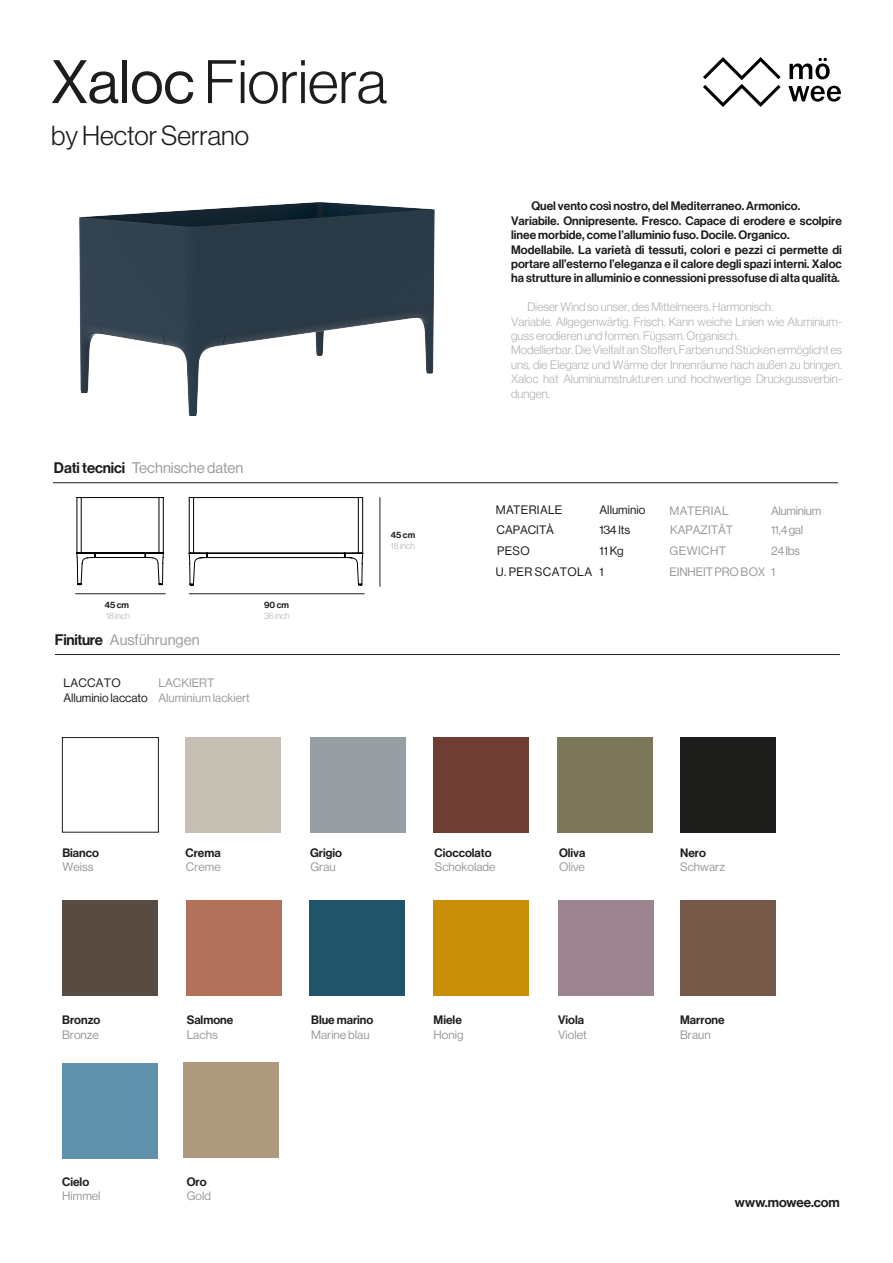
<style>
.page{position:relative;width:893px;height:1263px;background:#fff}
.page>*{position:absolute;margin:0;border:0;box-sizing:border-box;transform-origin:0 0}
.t1{font:300 60px "Neue Haas Display";color:#1d1d1b}
.t2{font:300 27px "Neue Haas Display";color:#1d1d1b}
.t3{font:15px "Neue Haas Display";color:#9c9b9b}
.t4{font:13.5px "Neue Haas Display Mediu";color:#1d1d1b}
.t5{font:300 12px/14.4px "Neue Haas Display";color:#b1b1b1}
.t6{font:12px/14.4px "Neue Haas Display Mediu";color:#1d1d1b}
.t7{font:12px "N Haas Grotesk DS Pro 65 Md";color:#1d1d1b}
.t8{font:12px "N Haas Grotesk DS Pro 55 Rg";color:#9c9b9b}
.t9{font:12px/15px "Neue Haas Display";color:#1d1d1b}
.t10{font:12px/21px "Neue Haas Display";color:#9c9b9b}
.t11{font:12px/21px "Neue Haas Display";letter-spacing:.03em;color:#1d1d1b}
.t12{font:12px "Neue Haas Display";letter-spacing:-.025em;color:#9c9b9b}
.t13{font:12px "Neue Haas Display";letter-spacing:.03em;color:#9c9b9b}
.t14{font:300 9px "Neue Haas Display";letter-spacing:-.01em;color:#b2b2b2}
.t15{font:9px "Neue Haas Display Mediu";color:#1d1d1b}
.s1{font-weight:400}
.s2{font-family:"Neue Haas Display Mediu";color:#1d1d1b}
.s3{color:#9c9b9b}
</style>
<div class="page">
<hr style="left:380px;top:497px;width:1px;height:89px;background:#1d1d1b">
<hr style="left:76px;top:593px;width:89px;height:1px;background:#1d1d1b">
<hr style="left:189px;top:593px;width:175px;height:1px;background:#1d1d1b">
<svg style="left:76px;top:497px;width:88px;height:89px"></svg>
<hr style="left:362px;top:497px;width:1px;height:56px;background:#010101">
<hr style="left:194px;top:497px;width:164px;height:1px;background:#010101">
<hr style="left:358px;top:497px;width:1px;height:56px;background:#010101">
<hr style="left:189px;top:497px;width:1px;height:56px;background:#010101">
<hr style="left:193px;top:497px;width:1px;height:56px;background:#010101">
<svg style="left:189px;top:553px;width:174px;height:33px"></svg>
<img style="left:79px;top:202px;width:356px;height:214px">
<hr style="left:55px;top:654px;width:785px;height:1px;background:#1d1d1b">
<div style="left:62px;top:737px;width:97px;height:95px;border:1px solid #1d1d1b"></div>
<div style="left:186px;top:737px;width:95px;height:96px;background:#c5beb2"></div>
<div style="left:310px;top:737px;width:96px;height:96px;background:#979fa2"></div>
<div style="left:434px;top:737px;width:95px;height:96px;background:#6e3e35"></div>
<div style="left:557px;top:737px;width:95px;height:96px;background:#7d775a"></div>
<div style="left:680px;top:737px;width:96px;height:96px;background:#1d1d1b"></div>
<div style="left:62px;top:900px;width:96px;height:95px;background:#584b42"></div>
<div style="left:186px;top:900px;width:95px;height:95px;background:#b2715b"></div>
<div style="left:309px;top:900px;width:96px;height:95px;background:#205569"></div>
<div style="left:434px;top:900px;width:95px;height:95px;background:#ca8f09"></div>
<div style="left:558px;top:900px;width:96px;height:95px;background:#9c8591"></div>
<div style="left:680px;top:900px;width:96px;height:95px;background:#765948"></div>
<div style="left:62px;top:1063px;width:96px;height:96px;background:#6091ab"></div>
<div style="left:183px;top:1062px;width:96px;height:96px;background:#ad9a7e"></div>
<hr style="left:53px;top:482px;width:785px;height:1px;background:#1d1d1b">
<svg style="left:789px;top:58px;width:41px;height:21px"></svg>
<svg style="left:788px;top:86px;width:53px;height:16px"></svg>
<svg style="left:703px;top:57px;width:78px;height:50px"></svg>
<h1 class="t1" style="left:51px;top:48px;width:337px"><span class="s1">Xaloc</span> Fioriera</h1>
<h2 class="t2" style="left:51px;top:121px;width:200px">by Hector Serrano</h2>
<p class="t3" style="left:54px;top:459px;width:191px"><span class="s2">Dati tecnici</span> Technische daten</p>
<p class="t15" style="left:105px;top:599px;width:26px">45 cm</p>
<p class="t14" style="left:106px;top:610px;width:25px">18 inch</p>
<p class="t3" style="left:55px;top:631px;width:146px"><span class="s2">Finiture</span> Ausführungen</p>
<p class="t9" style="left:63px;top:675px;width:188px">LACCATO<br>Alluminio laccato <span class="s3">Aluminium lackiert</span></p>
<p class="t10" style="left:158px;top:672px;width:58px">LACKIERT</p>
<p class="t15" style="left:264px;top:599px;width:26px">90 cm</p>
<p class="t14" style="left:264px;top:610px;width:27px">36inch</p>
<p class="t15" style="left:391px;top:530px;width:26px">45 cm</p>
<p class="t14" style="left:391px;top:541px;width:26px">18 inch</p>
<p class="t6" style="left:511px;top:199px;width:332px;text-indent:20px">Quel vento così nostro, del Mediterraneo. Armonico.<br>Variabile. Onnipresente. Fresco. Capace di erodere e scolpire linee morbide, come l’alluminio fuso. Docile. Organico.<br>Modellabile. La varietà di tessuti, colori e pezzi ci permette di portare all’esterno l’eleganza e il calore degli spazi interni. Xaloc ha strutture in alluminio e connessioni pressofuse di alta qualità.</p>
<p class="t5" style="left:511px;top:300px;width:332px;text-indent:16px">Dieser Wind so unser, des Mittelmeers. Harmonisch.<br>Variable. Allgegenwärtig. Frisch. Kann weiche Linien wie Aluminium&shy;guss erodieren und formen. Fügsam. Organisch.<br>Modellierbar. Die Vielfalt an Stoffen, Farben und Stücken ermöglicht es uns, die Eleganz und Wärme der Innenräume nach außen zu bringen.<br>Xaloc hat Aluminiumstrukturen und hochwertige Druckgussverbin&shy;dungen.</p>
<p class="t11" style="left:496px;top:500px;width:68px">MATERIALE</p>
<p class="t11" style="left:496px;top:540px;width:98px">PESO<br>U. PER SCATOLA</p>
<p class="t9" style="left:599px;top:503px;width:47px">Alluminio</p>
<p class="t12" style="left:771px;top:504px;width:52px">Aluminium</p>
<p class="t13" style="left:669px;top:504px;width:61px">MATERIAL</p>
<p class="t10" style="left:669px;top:540px;width:97px">GEWICHT<br>EINHEIT PRO BOX</p>
<p class="t9" style="left:496px;top:523px;width:59px">CAPACITÀ</p>
<p class="t9" style="left:600px;top:523px;width:32px">134 lts</p>
<p class="t10" style="left:670px;top:520px;width:65px">KAPAZITÄT</p>
<p class="t10" style="left:771px;top:520px;width:34px">11,4 gal</p>
<p class="t9" style="left:600px;top:543px;width:26px">11 Kg</p>
<p class="t10" style="left:771px;top:540px;width:30px">24 Ibs</p>
<p class="t9" style="left:600px;top:564px;width:6px">1</p>
<p class="t10" style="left:771px;top:561px;width:6px">1</p>
<p class="t7" style="left:62px;top:846px;width:38px">Bianco</p>
<p class="t8" style="left:62px;top:860px;width:33px">Weiss</p>
<p class="t7" style="left:186px;top:846px;width:37px">Crema</p>
<p class="t8" style="left:186px;top:860px;width:36px">Creme</p>
<p class="t7" style="left:310px;top:846px;width:34px">Grigio</p>
<p class="t8" style="left:310px;top:860px;width:27px">Grau</p>
<p class="t7" style="left:435px;top:846px;width:59px">Cioccolato</p>
<p class="t8" style="left:435px;top:860px;width:62px">Schokolade</p>
<p class="t7" style="left:559px;top:846px;width:28px">Oliva</p>
<p class="t8" style="left:559px;top:860px;width:27px">Olive</p>
<p class="t7" style="left:680px;top:846px;width:27px">Nero</p>
<p class="t8" style="left:680px;top:860px;width:46px">Schwarz</p>
<p class="t7" style="left:62px;top:1013px;width:40px">Bronzo</p>
<p class="t8" style="left:62px;top:1028px;width:38px">Bronze</p>
<p class="t7" style="left:187px;top:1013px;width:48px">Salmone</p>
<p class="t8" style="left:187px;top:1028px;width:33px">Lachs</p>
<p class="t7" style="left:311px;top:1013px;width:64px">Blue marino</p>
<p class="t8" style="left:311px;top:1028px;width:60px">Marine blau</p>
<p class="t7" style="left:434px;top:1013px;width:30px">Miele</p>
<p class="t8" style="left:434px;top:1028px;width:32px">Honig</p>
<p class="t7" style="left:558px;top:1013px;width:27px">Viola</p>
<p class="t8" style="left:558px;top:1028px;width:30px">Violet</p>
<p class="t7" style="left:680px;top:1013px;width:46px">Marrone</p>
<p class="t8" style="left:680px;top:1028px;width:32px">Braun</p>
<p class="t7" style="left:62px;top:1175px;width:29px">Cielo</p>
<p class="t8" style="left:62px;top:1189px;width:40px">Himmel</p>
<p class="t7" style="left:187px;top:1175px;width:21px">Oro</p>
<p class="t8" style="left:187px;top:1189px;width:26px">Gold</p>
<p class="t4" style="left:735px;top:1194px;width:106px">www.mowee.com</p>
</div>
